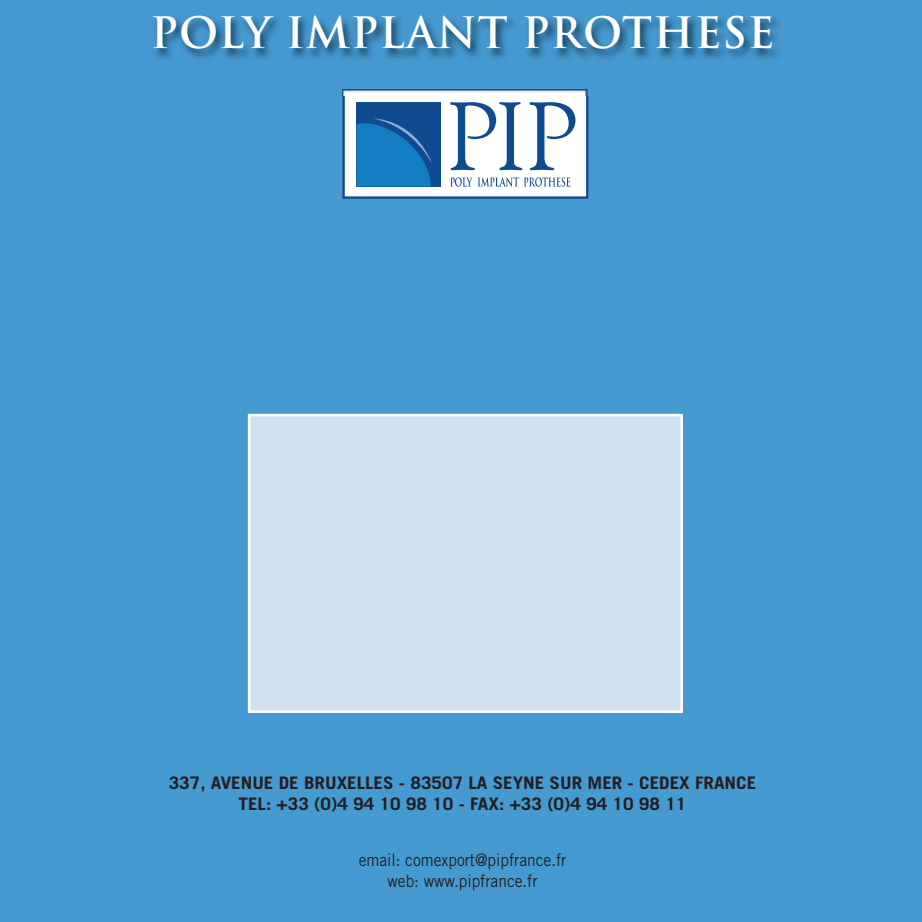
<style>
.page{position:relative;width:922px;height:922px;background:#fff}
.page>*{position:absolute;margin:0;border:0;box-sizing:border-box;transform-origin:0 0}
.t1{font:700 42.25px "Trajan Pro";letter-spacing:.02em;color:#fff}
.t2{font:700 17.25px/20.8px "Trade Gothic";color:#231f20;text-align:center;scale:1.1 1}
.t3{font:17.25px/20.8px "Trade Gothic";color:#231f20;text-align:center;scale:.9 1}
</style>
<div class="page">
<div style="left:0;top:0;width:921px;height:921px;background:#469ad2"></div>
<div style="left:343px;top:90px;width:244px;height:107px;background:#fff"></div>
<svg style="left:450px;top:102px;width:72px;height:69px"></svg>
<svg style="left:529px;top:102px;width:46px;height:69px"></svg>
<svg style="left:450px;top:177px;width:120px;height:10px"></svg>
<div style="left:356px;top:102px;width:84px;height:84px;background:#104b8f"></div>
<svg style="left:356px;top:118px;width:76px;height:68px"></svg>
<div style="left:342px;top:89px;width:246px;height:109px;border:2px solid #104b8f"></div>
<div style="left:250px;top:416px;width:430px;height:294px;background:#cfe0f1"></div>
<div style="left:248px;top:414px;width:434px;height:298px;border:2px solid #fff"></div>
<img style="left:155px;top:17px;width:624px;height:42px">
<img style="left:342px;top:89px;width:246px;height:6px">
<h1 class="t1" style="left:150px;top:16px;width:625px">POLY IMPLANT PROTHESE</h1>
<p class="t2" style="left:169px;top:774px;width:535px">337, AVENUE DE BRUXELLES - 83507 LA SEYNE SUR MER - CEDEX FRANCE<br>TEL: +33 (0)4 94 10 98 10 - FAX: +33 (0)4 94 10 98 11</p>
<p class="t3" style="left:358px;top:850px;width:232px">email: comexport@pipfrance.fr web: www.pipfrance.fr</p>
</div>
